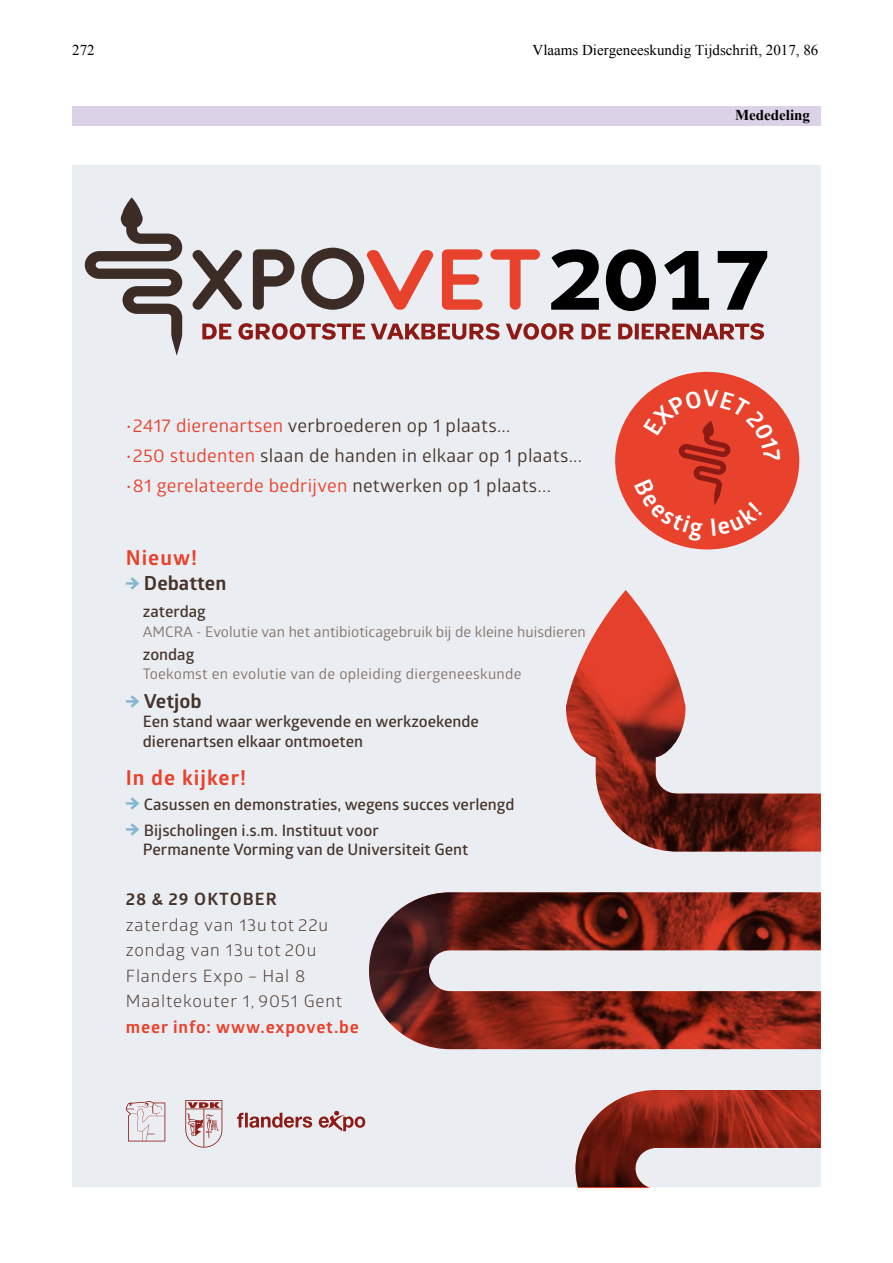
<style>
.page{position:relative;width:893px;height:1263px;background:#fff}
.page>*{position:absolute;margin:0;border:0;box-sizing:border-box;transform-origin:0 0}
.t1{font:700 20.55px "Glober";letter-spacing:.05em;color:#e8412c;scale:1.04 1}
.t2{font:700 19.35px "Glober";color:#46342b;scale:1.04 1}
.t3{font:18.15px "Glober";letter-spacing:.015em;color:#46342b;scale:1.04 1}
.t4{font:18.15px "Glober";letter-spacing:.015em;color:#e8412c;scale:1.04 1}
.t5{font:16.95px/25.5px "Glober";letter-spacing:.05em;color:#46342b;scale:1.04 1}
.t6{font:700 16.95px "Glober";letter-spacing:.05em;color:#e8412c;scale:1.04 1}
.t7{font:700 16.95px "Glober";letter-spacing:.06em;color:#46342b;scale:1.04 1}
.t8{font:600 15.75px/19.4px "Glober";color:#46342b;scale:1.04 1}
.t9{font:15px "Times New Roman";color:#000}
.t10{font:700 15px "Times New Roman";color:#000}
.t11{font:14.55px "Glober";color:#83726a;scale:1.04 1}
.t12{font:14.55px "Glober";letter-spacing:.02em;color:#83726a;scale:1.04 1}
.s1{color:#e8412c}
.s2{color:#46342b}
.s3{font-family:"Zeppelin 32";font-size:18.15px;color:#85b6d2}
.s4{font-family:"Zeppelin 32";font-weight:700;font-size:18.15px;color:#85b6d2}
</style>
<div class="page">
<div style="left:72px;top:106px;width:749px;height:19px;background:#dbd2e7"></div>
<div style="left:72px;top:166px;width:749px;height:1021px;background:#eaedf1"></div>
<svg style="left:193px;top:248px;width:347px;height:62px"></svg>
<svg style="left:85px;top:197px;width:97px;height:159px"></svg>
<svg style="left:202px;top:323px;width:562px;height:17px"></svg>
<svg style="left:551px;top:249px;width:216px;height:62px"></svg>
<img style="left:369px;top:590px;width:452px;height:597px">
<svg style="left:185px;top:1100px;width:37px;height:47px"></svg>
<svg style="left:126px;top:1101px;width:39px;height:40px"></svg>
<svg style="left:237px;top:1113px;width:75px;height:15px"></svg>
<svg style="left:319px;top:1111px;width:46px;height:20px"></svg>
<svg style="left:615px;top:371px;width:185px;height:179px"></svg>
<p class="t9" style="left:72px;top:40px;width:24px">272</p>
<p class="t9" style="left:533px;top:40px;width:287px">Vlaams Diergeneeskundig Tijdschrift, 2017, 86</p>
<p class="t3" style="left:126px;top:413px;width:371px"><span class="s1">•2417 dierenartsen</span> verbroederen op 1 plaats...</p>
<p class="t3" style="left:126px;top:443px;width:440px"><span class="s1">•250 studenten</span> slaan de handen in elkaar op 1 plaats...</p>
<p class="t4" style="left:126px;top:473px;width:410px">•81 gerelateerde bedrijven <span class="s2">netwerken op 1 plaats...</span></p>
<h1 class="t1" style="left:126px;top:543px;width:70px">Nieuw!</h1>
<p class="t2" style="left:126px;top:570px;width:98px"><span class="s3">→</span> Debatten</p>
<p class="t8" style="left:143px;top:601px;width:62px">zaterdag</p>
<p class="t11" style="left:143px;top:622px;width:427px">AMCRA - Evolutie van het antibioticagebruik bij de kleine huisdieren</p>
<p class="t8" style="left:143px;top:644px;width:51px">zondag</p>
<p class="t12" style="left:143px;top:664px;width:366px">Toekomst en evolutie van de opleiding diergeneeskunde</p>
<p class="t2" style="left:126px;top:687px;width:74px"><span class="s3">→</span> Vetjob</p>
<p class="t8" style="left:143px;top:711px;width:325px">Een stand waar werkgevende en werkzoekende dierenartsen elkaar ontmoeten</p>
<h1 class="t1" style="left:126px;top:763px;width:117px">In de kijker!</h1>
<p class="t8" style="left:126px;top:794px;width:375px"><span class="s4">→</span> Casussen en demonstraties, wegens succes verlengd</p>
<p class="t8" style="left:143px;top:820px;width:314px;text-indent:-17px"><span class="s4">→</span> Bijscholingen i.s.m. Instituut voor<br>Permanente Vorming van de Universiteit Gent</p>
<p class="t7" style="left:126px;top:887px;width:147px">28 &amp; 29 OKTOBER</p>
<p class="t5" style="left:126px;top:911px;width:210px">zaterdag van 13u tot 22u zondag van 13u tot 20u<br>Flanders Expo – Hal 8<br>Maaltekouter 1, 9051 Gent</p>
<p class="t6" style="left:126px;top:1015px;width:226px">meer info: www.expovet.be</p>
<p class="t10" style="left:735px;top:104px;width:76px">Mededeling</p>
</div>
